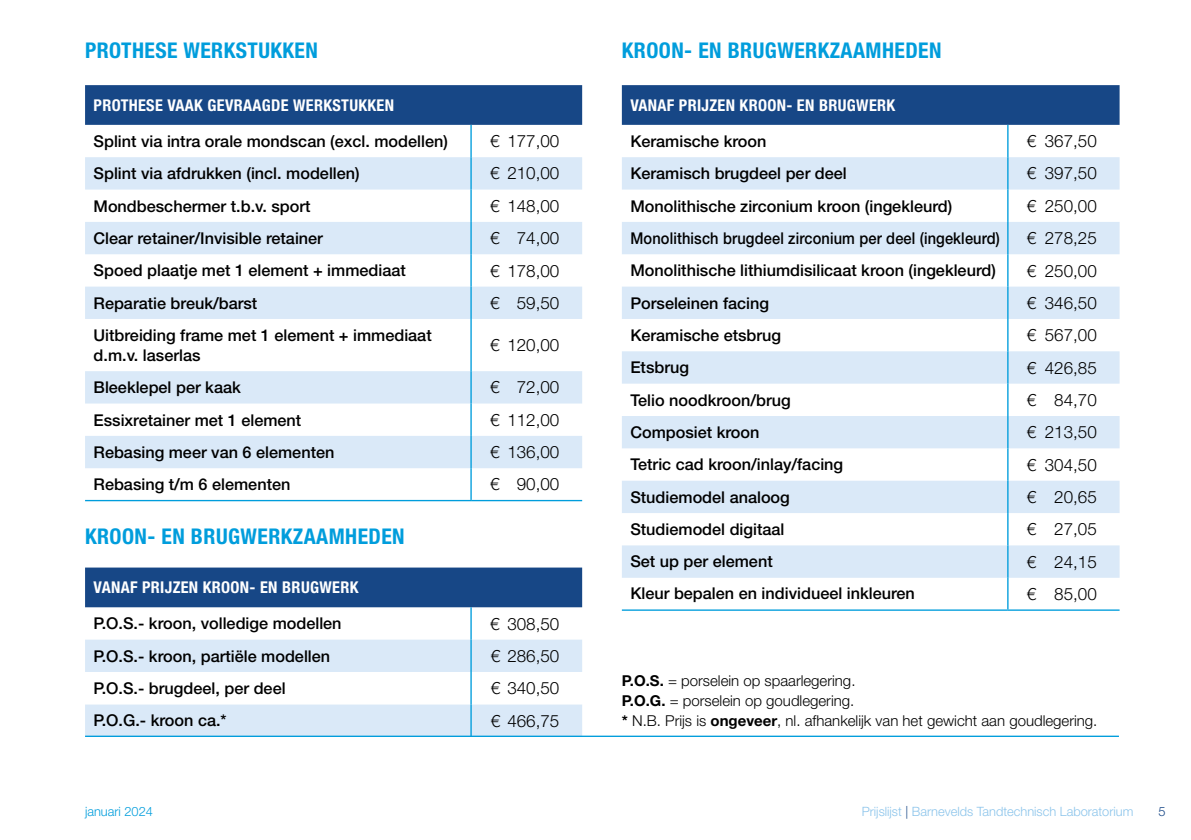
<style>
.page{position:relative;width:1191px;height:840px;background:#fff}
.page>*{position:absolute;margin:0;border:0;box-sizing:border-box;transform-origin:0 0}
.t1{font:700 condensed 21.6px "Helvetica Neue LT Std";letter-spacing:.02em;color:#009ddc}
.t2{font:300 17px "Helvetica Neue LT Std";color:#000}
.t3{font:500 16.2px/20.4px "Helvetica Neue LT Std";color:#000}
.t4{font:700 condensed 16.2px "Helvetica Neue LT Std";letter-spacing:.02em;color:#fff}
.t5{font:500 16.2px "Helvetica Neue LT Std";color:#000;scale:.9 1}
.t6{font:300 15px/20px "Helvetica Neue LT Std";color:#000}
.t7{font:300 12.8px "Helvetica Neue LT Std";color:#8bc4eb}
.t8{font:300 12.8px "Helvetica Neue LT Std";color:#009ddc}
.t9{font:300 12.8px "Helvetica Neue LT Std";color:#174786}
.s1{font-weight:700}
.s2{color:#174786}
</style>
<div class="page">
<div style="left:85px;top:85px;width:497px;height:40px;background:#174786"></div>
<svg style="left:85px;top:157px;width:497px;height:311px;fill:#dae9f8"></svg>
<hr style="left:470px;top:125px;width:2px;height:32px;background:#009ddc">
<hr style="left:470px;top:157px;width:2px;height:32px;background:#009ddc">
<hr style="left:470px;top:189px;width:2px;height:33px;background:#009ddc">
<hr style="left:470px;top:254px;width:2px;height:32px;background:#009ddc">
<hr style="left:470px;top:319px;width:2px;height:52px;background:#009ddc">
<hr style="left:470px;top:468px;width:2px;height:31px;background:#009ddc">
<hr style="left:85px;top:499px;width:386px;height:2px;background:#009ddc">
<hr style="left:471px;top:499px;width:111px;height:2px;background:#009ddc">
<hr style="left:470px;top:222px;width:2px;height:32px;background:#009ddc">
<hr style="left:470px;top:286px;width:2px;height:33px;background:#009ddc">
<hr style="left:470px;top:435px;width:2px;height:33px;background:#009ddc">
<hr style="left:470px;top:371px;width:2px;height:32px;background:#009ddc">
<hr style="left:470px;top:403px;width:2px;height:32px;background:#009ddc">
<div style="left:85px;top:567px;width:497px;height:40px;background:#174786"></div>
<div style="left:85px;top:639px;width:497px;height:96px;background:#dae9f8"></div>
<svg style="left:85px;top:671px;width:497px;height:33px"></svg>
<hr style="left:470px;top:607px;width:2px;height:32px;background:#009ddc">
<hr style="left:470px;top:639px;width:2px;height:32px;background:#009ddc">
<hr style="left:470px;top:671px;width:2px;height:33px;background:#009ddc">
<hr style="left:470px;top:704px;width:2px;height:32px;background:#009ddc">
<div style="left:622px;top:85px;width:497px;height:40px;background:#174786"></div>
<svg style="left:622px;top:157px;width:497px;height:420px;fill:#dae9f8"></svg>
<hr style="left:1007px;top:189px;width:1px;height:33px;background:#009ddc">
<hr style="left:1007px;top:222px;width:1px;height:32px;background:#009ddc">
<hr style="left:1007px;top:577px;width:1px;height:32px;background:#009ddc">
<hr style="left:622px;top:609px;width:386px;height:1px;background:#009ddc">
<hr style="left:1008px;top:609px;width:111px;height:1px;background:#009ddc">
<hr style="left:1007px;top:125px;width:1px;height:32px;background:#009ddc">
<hr style="left:1007px;top:157px;width:1px;height:32px;background:#009ddc">
<hr style="left:1007px;top:254px;width:1px;height:32px;background:#009ddc">
<hr style="left:1007px;top:319px;width:1px;height:32px;background:#009ddc">
<hr style="left:1007px;top:383px;width:1px;height:33px;background:#009ddc">
<hr style="left:1007px;top:448px;width:1px;height:32px;background:#009ddc">
<hr style="left:1007px;top:513px;width:1px;height:32px;background:#009ddc">
<hr style="left:1007px;top:286px;width:1px;height:33px;background:#009ddc">
<hr style="left:1007px;top:351px;width:1px;height:32px;background:#009ddc">
<hr style="left:1007px;top:416px;width:1px;height:32px;background:#009ddc">
<hr style="left:1007px;top:480px;width:1px;height:33px;background:#009ddc">
<hr style="left:1007px;top:545px;width:1px;height:32px;background:#009ddc">
<hr style="left:85px;top:735px;width:1034px;height:1px;background:#009ddc">
<h1 class="t1" style="left:85px;top:37px;width:234px">PROTHESE WERKSTUKKEN</h1>
<h1 class="t1" style="left:622px;top:37px;width:321px">KROON- EN BRUGWERKZAAMHEDEN</h1>
<p class="t4" style="left:94px;top:95px;width:302px">PROTHESE VAAK GEVRAAGDE WERKSTUKKEN</p>
<p class="t3" style="left:94px;top:131px;width:356px">Splint via intra orale mondscan (excl. modellen)</p>
<p class="t2" style="left:490px;top:131px;width:71px">€ 177,00</p>
<p class="t3" style="left:94px;top:163px;width:268px">Splint via afdrukken (incl. modellen)</p>
<p class="t2" style="left:490px;top:163px;width:71px">€ 210,00</p>
<p class="t3" style="left:94px;top:195px;width:218px">Mondbeschermer t.b.v. sport</p>
<p class="t2" style="left:490px;top:195px;width:71px">€ 148,00</p>
<p class="t3" style="left:94px;top:228px;width:231px">Clear retainer/Invisible retainer</p>
<p class="t2" style="left:490px;top:227px;width:71px">€ 74,00</p>
<p class="t3" style="left:94px;top:260px;width:314px">Spoed plaatje met 1 element + immediaat</p>
<p class="t2" style="left:490px;top:260px;width:71px">€ 178,00</p>
<p class="t3" style="left:94px;top:292px;width:165px">Reparatie breuk/barst</p>
<p class="t2" style="left:490px;top:292px;width:71px">€ 59,50</p>
<p class="t3" style="left:94px;top:324px;width:340px">Uitbreiding frame met 1 element + immediaat d.m.v. laserlas</p>
<p class="t2" style="left:490px;top:334px;width:71px">€ 120,00</p>
<p class="t3" style="left:94px;top:377px;width:149px">Bleeklepel per kaak</p>
<p class="t2" style="left:490px;top:377px;width:71px">€ 72,00</p>
<p class="t3" style="left:94px;top:409px;width:209px">Essixretainer met 1 element</p>
<p class="t2" style="left:490px;top:409px;width:71px">€ 112,00</p>
<p class="t3" style="left:94px;top:441px;width:242px">Rebasing meer van 6 elementen</p>
<p class="t2" style="left:490px;top:441px;width:71px">€ 136,00</p>
<p class="t3" style="left:94px;top:473px;width:198px">Rebasing t/m 6 elementen</p>
<p class="t2" style="left:490px;top:473px;width:71px">€ 90,00</p>
<h1 class="t1" style="left:85px;top:522px;width:321px">KROON- EN BRUGWERKZAAMHEDEN</h1>
<p class="t4" style="left:94px;top:577px;width:266px">VANAF PRIJZEN KROON- EN BRUGWERK</p>
<p class="t3" style="left:94px;top:612px;width:249px">P.O.S.- kroon, volledige modellen</p>
<p class="t2" style="left:490px;top:612px;width:71px">€ 308,50</p>
<p class="t3" style="left:94px;top:645px;width:238px">P.O.S.- kroon, partiële modellen</p>
<p class="t2" style="left:491px;top:645px;width:70px">€ 286,50</p>
<p class="t3" style="left:94px;top:677px;width:193px">P.O.S.- brugdeel, per deel</p>
<p class="t2" style="left:491px;top:677px;width:70px">€ 340,50</p>
<p class="t3" style="left:94px;top:709px;width:135px">P.O.G.- kroon ca.*</p>
<p class="t2" style="left:491px;top:709px;width:70px">€ 466,75</p>
<p class="t4" style="left:630px;top:95px;width:266px">VANAF PRIJZEN KROON- EN BRUGWERK</p>
<p class="t3" style="left:630px;top:131px;width:138px">Keramische kroon</p>
<p class="t2" style="left:1027px;top:131px;width:71px">€ 367,50</p>
<p class="t3" style="left:630px;top:163px;width:218px">Keramisch brugdeel per deel</p>
<p class="t2" style="left:1027px;top:163px;width:71px">€ 397,50</p>
<p class="t3" style="left:630px;top:195px;width:323px">Monolithische zirconium kroon (ingekleurd)</p>
<p class="t2" style="left:1027px;top:195px;width:71px">€ 250,00</p>
<p class="t5" style="left:630px;top:228px;width:412px">Monolithisch brugdeel zirconium per deel (ingekleurd)</p>
<p class="t2" style="left:1027px;top:227px;width:71px">€ 278,25</p>
<p class="t3" style="left:630px;top:260px;width:367px">Monolithische lithiumdisilicaat kroon (ingekleurd)</p>
<p class="t2" style="left:1027px;top:260px;width:71px">€ 250,00</p>
<p class="t3" style="left:630px;top:292px;width:140px">Porseleinen facing</p>
<p class="t2" style="left:1027px;top:292px;width:71px">€ 346,50</p>
<p class="t3" style="left:630px;top:324px;width:152px">Keramische etsbrug</p>
<p class="t2" style="left:1027px;top:324px;width:71px">€ 567,00</p>
<p class="t3" style="left:630px;top:357px;width:60px">Etsbrug</p>
<p class="t2" style="left:1027px;top:357px;width:71px">€ 426,85</p>
<p class="t3" style="left:630px;top:389px;width:162px">Telio noodkroon/brug</p>
<p class="t2" style="left:1027px;top:389px;width:71px">€ 84,70</p>
<p class="t3" style="left:630px;top:421px;width:131px">Composiet kroon</p>
<p class="t2" style="left:1027px;top:421px;width:71px">€ 213,50</p>
<p class="t3" style="left:630px;top:454px;width:214px">Tetric cad kroon/inlay/facing</p>
<p class="t2" style="left:1027px;top:454px;width:71px">€ 304,50</p>
<p class="t3" style="left:630px;top:486px;width:161px">Studiemodel analoog</p>
<p class="t2" style="left:1027px;top:486px;width:71px">€ 20,65</p>
<p class="t3" style="left:630px;top:518px;width:156px">Studiemodel digitaal</p>
<p class="t2" style="left:1027px;top:518px;width:71px">€ 27,05</p>
<p class="t3" style="left:630px;top:551px;width:144px">Set up per element</p>
<p class="t2" style="left:1027px;top:551px;width:71px">€ 24,15</p>
<p class="t3" style="left:630px;top:583px;width:286px">Kleur bepalen en individueel inkleuren</p>
<p class="t2" style="left:1027px;top:583px;width:71px">€ 85,00</p>
<p class="t6" style="left:622px;top:670px;width:477px"><span class="s1">P.O.S.</span> = porselein op spaarlegering.<br><span class="s1">P.O.G.</span> = porselein op goudlegering.<br><span class="s1">*</span> N.B. Prijs is <span class="s1">ongeveer</span>, nl. afhankelijk van het gewicht aan goudlegering.</p>
<p class="t8" style="left:85px;top:802px;width:69px">januari 2024</p>
<p class="t7" style="left:862px;top:802px;width:273px">Prijslijst <span class="s2">|</span> Barnevelds Tandtechnisch Laboratorium</p>
<p class="t9" style="left:1158px;top:802px;width:9px">5</p>
</div>
